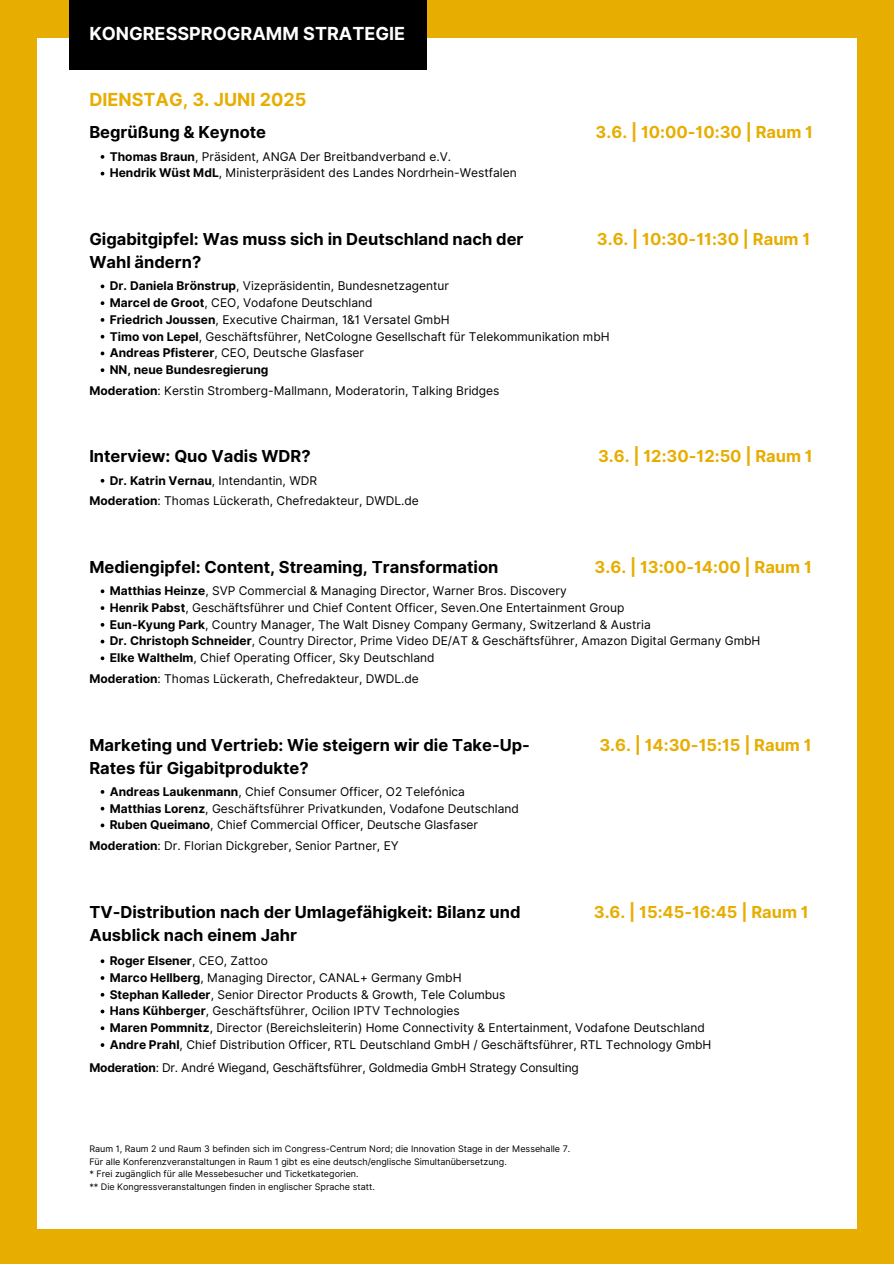
<style>
.page{position:relative;width:894px;height:1264px;background:#fff}
.page>*{position:absolute;margin:0;border:0;box-sizing:border-box;transform-origin:0 0}
.t1{font:700 18px "Inter";color:#fff}
.t2{font:700 18px "Inter";color:#e7ad00}
.t3{font:700 16.5px "Inter";color:#000}
.t4{font:700 16.5px "Inter";color:#e7ad00}
.t5{font:12px/16.8px "Inter";color:#000}
.t6{font:700 12px "Inter";color:#000}
.t7{font:9px "Inter";color:#000}
.s1{font-weight:700}
.s2{font-weight:400}
</style>
<div class="page">
<div style="left:0;top:0;width:893px;height:1263px;background:#e7ad00"></div>
<div style="left:37px;top:38px;width:819px;height:1191px;background:#fff"></div>
<svg style="left:101px;top:155px;width:3px;height:4px"></svg>
<svg style="left:101px;top:284px;width:3px;height:4px"></svg>
<svg style="left:101px;top:301px;width:3px;height:4px"></svg>
<svg style="left:101px;top:318px;width:3px;height:4px"></svg>
<svg style="left:101px;top:351px;width:3px;height:4px"></svg>
<svg style="left:101px;top:368px;width:3px;height:4px"></svg>
<svg style="left:101px;top:589px;width:3px;height:4px"></svg>
<svg style="left:101px;top:606px;width:3px;height:4px"></svg>
<svg style="left:101px;top:639px;width:3px;height:4px"></svg>
<svg style="left:101px;top:656px;width:3px;height:4px"></svg>
<svg style="left:101px;top:823px;width:3px;height:4px"></svg>
<svg style="left:101px;top:959px;width:3px;height:4px"></svg>
<svg style="left:101px;top:1009px;width:3px;height:4px"></svg>
<svg style="left:101px;top:1026px;width:3px;height:4px"></svg>
<div style="left:69px;top:0;width:357px;height:69px;background:#000"></div>
<p class="t1" style="left:89px;top:23px;width:317px">KONGRESSPROGRAMM STRATEGIE</p>
<p class="t2" style="left:89px;top:88px;width:218px">DIENSTAG, 3. JUNI 2025</p>
<p class="t3" style="left:89px;top:123px;width:178px">Begrüßung &amp; Keynote</p>
<p class="t4" style="left:595px;top:123px;width:219px">3.6. | 10:00-10:30 | Raum 1</p>
<p class="t5" style="left:110px;top:148px;width:343px"><span class="s1">Thomas Braun</span>, Präsident, ANGA Der Breitbandverband e.V.</p>
<p class="t5" style="left:110px;top:165px;width:408px"><span class="s1">Hendrik Wüst MdL</span>, Ministerpräsident des Landes Nordrhein-Westfalen</p>
<h2 class="t3" style="left:89px;top:229px;width:435px">Gigabitgipfel: Was muss sich in Deutschland nach der</h2>
<h2 class="t4" style="left:596px;top:229px;width:215px">3.6. | 10:30-11:30 | Raum 1</h2>
<h2 class="t3" style="left:89px;top:252px;width:113px">Wahl ändern?</h2>
<p class="t5" style="left:110px;top:277px;width:341px"><span class="s1">Dr. Daniela Brönstrup</span>, Vizepräsidentin, Bundesnetzagentur</p>
<p class="t5" style="left:110px;top:294px;width:264px"><span class="s1">Marcel de Groot</span>, CEO, Vodafone Deutschland</p>
<h2 class="t5" style="left:110px;top:311px;width:341px"><span class="s1">Friedrich Joussen</span>, Executive Chairman, 1&amp;1 Versatel GmbH</h2>
<p class="t5" style="left:110px;top:328px;width:501px"><span class="s1">Timo von Lepel</span>, Geschäftsführer, NetCologne Gesellschaft für Telekommunikation mbH</p>
<p class="t5" style="left:110px;top:344px;width:256px"><span class="s1">Andreas Pfisterer</span>, CEO, Deutsche Glasfaser</p>
<p class="t6" style="left:110px;top:362px;width:160px">NN, neue Bundesregierung</p>
<p class="t5" style="left:89px;top:382px;width:411px"><span class="s1">Moderation</span>: Kerstin Stromberg-Mallmann, Moderatorin, Talking Bridges</p>
<p class="t3" style="left:89px;top:446px;width:223px">Interview: Quo Vadis WDR?</p>
<p class="t4" style="left:598px;top:446px;width:216px">3.6. | 12:30-12:50 | Raum 1</p>
<p class="t5" style="left:110px;top:472px;width:209px"><span class="s1">Dr. Katrin Vernau</span>, Intendantin, WDR</p>
<h3 class="t5" style="left:89px;top:492px;width:331px"><span class="s1">Moderation</span>: Thomas Lückerath, Chefredakteur, DWDL.de</h3>
<h2 class="t3" style="left:89px;top:557px;width:410px">Mediengipfel: Content, Streaming, Transformation</h2>
<h2 class="t4" style="left:594px;top:557px;width:219px">3.6. | 13:00-14:00 | Raum 1</h2>
<p class="t5" style="left:110px;top:582px;width:458px"><span class="s1">Matthias Heinze</span>, SVP Commercial &amp; Managing Director, Warner Bros. Discovery</p>
<h3 class="t5" style="left:110px;top:599px;width:516px"><span class="s1">Henrik Pabst</span>, Geschäftsführer und Chief Content Officer, Seven.One Entertainment Group</h3>
<h2 class="t5" style="left:110px;top:616px;width:542px"><span class="s1">Eun-Kyung Park</span>, Country Manager, The Walt Disney Company Germany, Switzerland &amp; Austria</h2>
<p class="t5" style="left:110px;top:632px;width:652px"><span class="s1">Dr. Christoph Schneider</span>, Country Director, Prime Video DE/AT &amp; Geschäftsführer, Amazon Digital Germany GmbH</p>
<p class="t5" style="left:110px;top:649px;width:326px"><span class="s1">Elke Walthelm</span>, Chief Operating Officer, Sky Deutschland</p>
<p class="t5" style="left:89px;top:670px;width:331px"><span class="s1">Moderation</span>: Thomas Lückerath, Chefredakteur, DWDL.de</p>
<p class="t3" style="left:89px;top:734px;width:442px">Marketing und Vertrieb: Wie steigern wir die Take-Up-</p>
<p class="t4" style="left:599px;top:734px;width:214px">3.6. | 14:30-15:15 | Raum 1</p>
<p class="t3" style="left:89px;top:757px;width:221px">Rates für Gigabitprodukte?</p>
<p class="t5" style="left:110px;top:783px;width:410px"><span class="s1">Andreas Laukenmann</span>, Chief Consumer Officer, O2 Telefónica<br><span class="s1">Matthias Lorenz</span>, Geschäftsführer Privatkunden, Vodafone Deutschland</p>
<h3 class="t5" style="left:110px;top:816px;width:370px"><span class="s1">Ruben Queimano</span>, Chief Commercial Officer, Deutsche Glasfaser</h3>
<h2 class="t5" style="left:89px;top:837px;width:311px"><span class="s1">Moderation</span>: Dr. Florian Dickgreber, Senior Partner, EY</h2>
<p class="t3" style="left:89px;top:901px;width:432px">TV-Distribution nach der Umlagefähigkeit: Bilanz und</p>
<p class="t4" style="left:593px;top:901px;width:216px">3.6. | 15:45-16:45 | Raum 1</p>
<p class="t3" style="left:89px;top:924px;width:209px">Ausblick nach einem Jahr</p>
<p class="t6" style="left:110px;top:953px;width:160px">Roger Elsener<span class="s2">, CEO, Zattoo</span></p>
<p class="t5" style="left:110px;top:969px;width:353px"><span class="s1">Marco Hellberg</span>, Managing Director, CANAL+ Germany GmbH</p>
<h3 class="t5" style="left:110px;top:985px;width:397px"><span class="s1">Stephan Kalleder</span>, Senior Director Products &amp; Growth, Tele Columbus</h3>
<h2 class="t5" style="left:110px;top:1002px;width:351px"><span class="s1">Hans Kühberger</span>, Geschäftsführer, Ocilion IPTV Technologies</h2>
<p class="t5" style="left:110px;top:1019px;width:596px"><span class="s1">Maren Pommnitz</span>, Director (Bereichsleiterin) Home Connectivity &amp; Entertainment, Vodafone Deutschland</p>
<p class="t5" style="left:110px;top:1036px;width:603px"><span class="s1">Andre Prahl</span>, Chief Distribution Officer, RTL Deutschland GmbH / Geschäftsführer, RTL Technology GmbH</p>
<p class="t5" style="left:89px;top:1059px;width:491px"><span class="s1">Moderation</span>: Dr. André Wiegand, Geschäftsführer, Goldmedia GmbH Strategy Consulting</p>
<p class="t7" style="left:89px;top:1143px;width:482px">Raum 1, Raum 2 und Raum 3 befinden sich im Congress-Centrum Nord; die Innovation Stage in der Messehalle 7.</p>
<p class="t7" style="left:89px;top:1156px;width:419px">Für alle Konferenzveranstaltungen in Raum 1 gibt es eine deutsch/englische Simultanübersetzung.</p>
<p class="t7" style="left:89px;top:1168px;width:271px">* Frei zugänglich für alle Messebesucher und Ticketkategorien.</p>
<h3 class="t7" style="left:89px;top:1181px;width:287px">** Die Kongressveranstaltungen finden in englischer Sprache statt.</h3>
</div>
